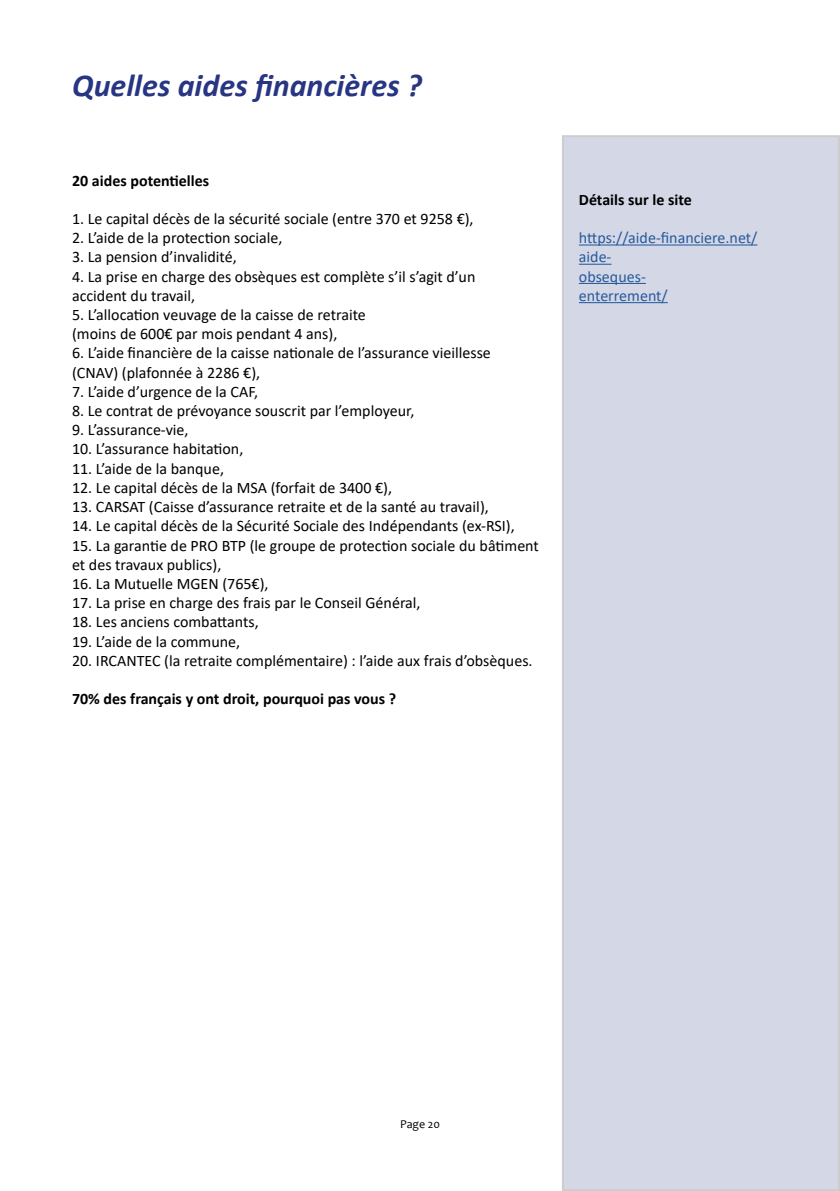
<style>
.page{position:relative;width:840px;height:1191px;background:#fff}
.page>*{position:absolute;margin:0;border:0;box-sizing:border-box;transform-origin:0 0}
.t1{font:italic 700 32px "Calibri";color:#283583}
.t2{font:16px/19.2px "Calibri";color:#000}
.t3{font:700 16px "Calibri";color:#000}
.t4{font:16px/19.2px "Calibri";color:#275b9b}
.t5{font:12px "Candara";color:#000}
</style>
<div class="page">
<div style="left:562px;top:136px;width:276px;height:1054px;background:#d4d7e6"></div>
<hr style="left:578px;top:244px;width:179px;height:1px;background:#275b9b">
<hr style="left:578px;top:264px;width:33px;height:1px;background:#275b9b">
<hr style="left:578px;top:283px;width:67px;height:1px;background:#275b9b">
<hr style="left:578px;top:302px;width:89px;height:1px;background:#275b9b">
<h1 class="t1" style="left:72px;top:63px;width:351px">Quelles aides financières ?</h1>
<p class="t3" style="left:72px;top:169px;width:139px">20 aides potentielles</p>
<p class="t2" style="left:72px;top:209px;width:403px">1. Le capital décès de la sécurité sociale (entre 370 et 9258 €),</p>
<p class="t2" style="left:72px;top:228px;width:212px">2. L’aide de la protection sociale,</p>
<p class="t2" style="left:72px;top:247px;width:166px">3. La pension d’invalidité,</p>
<p class="t2" style="left:72px;top:266px;width:404px">4. La prise en charge des obsèques est complète s’il s’agit d’un accident du travail,</p>
<p class="t2" style="left:72px;top:305px;width:295px">5. L’allocation veuvage de la caisse de retraite (moins de 600€ par mois pendant 4 ans),</p>
<p class="t2" style="left:72px;top:343px;width:420px">6. L’aide financière de la caisse nationale de l’assurance vieillesse (CNAV) (plafonnée à 2286 €),</p>
<p class="t2" style="left:72px;top:381px;width:187px">7. L’aide d’urgence de la CAF,</p>
<p class="t2" style="left:72px;top:401px;width:343px">8. Le contrat de prévoyance souscrit par l’employeur,</p>
<p class="t2" style="left:72px;top:420px;width:118px">9. L’assurance‐vie,</p>
<p class="t2" style="left:72px;top:439px;width:173px">10. L’assurance habitation,</p>
<p class="t2" style="left:72px;top:458px;width:153px">11. L’aide de la banque,</p>
<p class="t2" style="left:72px;top:477px;width:321px">12. Le capital décès de la MSA (forfait de 3400 €),</p>
<p class="t2" style="left:72px;top:497px;width:418px">13. CARSAT (Caisse d’assurance retraite et de la santé au travail),</p>
<p class="t2" style="left:72px;top:516px;width:444px">14. Le capital décès de la Sécurité Sociale des Indépendants (ex‐RSI),</p>
<p class="t2" style="left:72px;top:535px;width:468px">15. La garantie de PRO BTP (le groupe de protection sociale du bâtiment et des travaux publics),</p>
<p class="t2" style="left:72px;top:573px;width:198px">16. La Mutuelle MGEN (765€),</p>
<p class="t2" style="left:72px;top:593px;width:350px">17. La prise en charge des frais par le Conseil Général,</p>
<p class="t2" style="left:72px;top:612px;width:188px">18. Les anciens combattants,</p>
<p class="t2" style="left:72px;top:631px;width:169px">19. L’aide de la commune,</p>
<p class="t2" style="left:72px;top:650px;width:462px">20. IRCANTEC (la retraite complémentaire) : l’aide aux frais d’obsèques.</p>
<p class="t3" style="left:72px;top:687px;width:325px">70% des français y ont droit, pourquoi pas vous ?</p>
<p class="t3" style="left:578px;top:188px;width:114px">Détails sur le site</p>
<p class="t4" style="left:578px;top:228px;width:180px">https://aide‐financiere.net/ aide‐<br>obseques‐<br>enterrement/</p>
<p class="t5" style="left:400px;top:1116px;width:41px">Page 20</p>
</div>
